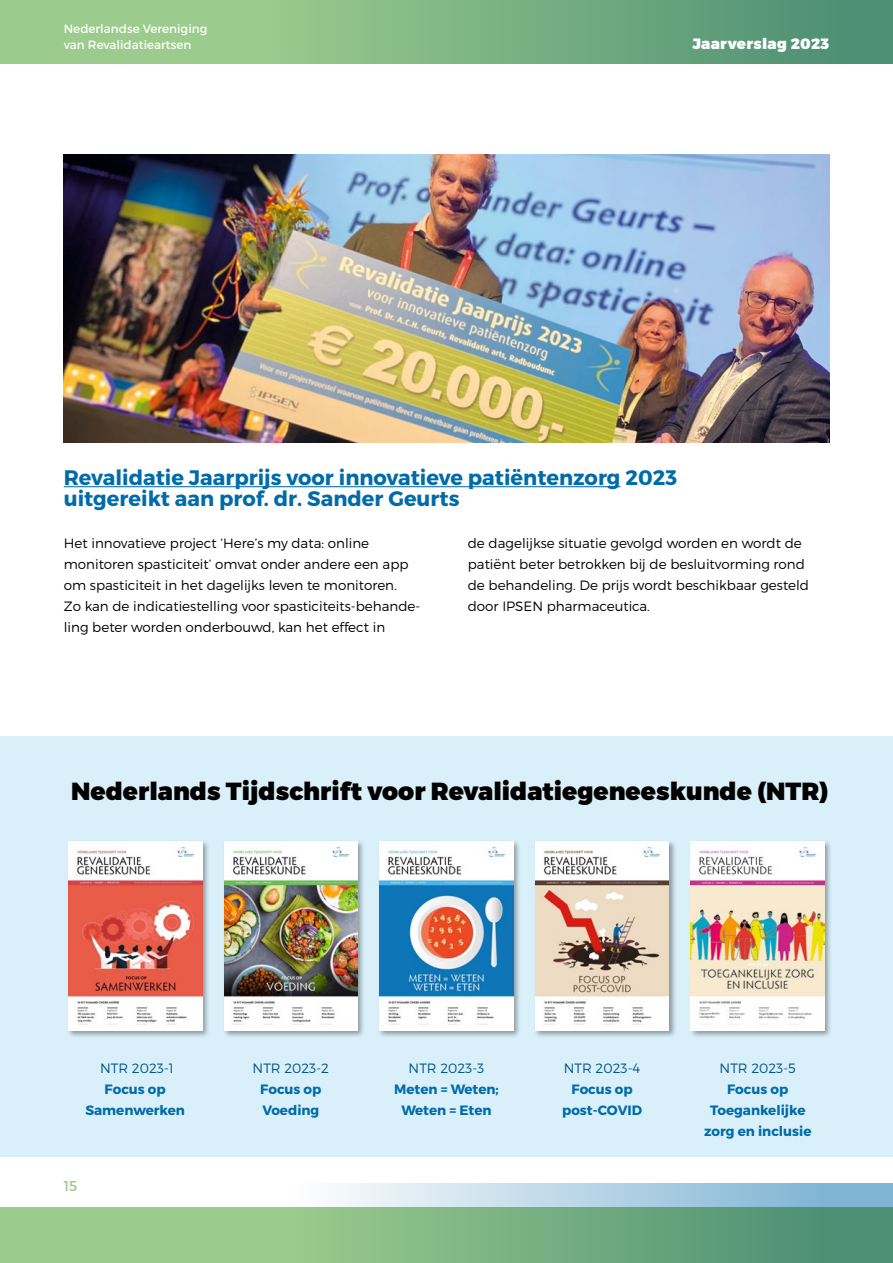
<style>
.page{position:relative;width:893px;height:1263px;background:#fff}
.page>*{position:absolute;margin:0;border:0;box-sizing:border-box;transform-origin:0 0}
.bodytekst{font:900 24.75px "Montserrat";color:#000}
.bodytekst-2{font:700 21px "Montserrat";color:#006ba9}
.t1{font:900 15px "Montserrat";letter-spacing:.02em;color:#fff}
.t2{font:14.25px "Montserrat";color:#9bcb8d}
.bodytekst-3{font:300 13.5px/21px "Montserrat";color:#000}
.bodytekst-4{font:700 13.5px "Montserrat";color:#006ba9}
.bodytekst-5{font:300 13.5px "Montserrat";color:#005689}
.t3{font:12px/16px "Montserrat";color:#fff}
</style>
<div class="page">
<div style="left:0;top:0;width:893px;height:64px;background:#9bcb8d"></div>
<div style="left:225px;top:0;width:668px;height:64px;background:linear-gradient(to right,#9fce8e,#488c73)"></div>
<svg style="left:0;top:1184px;width:893px;height:79px;background:#95c2a2"></svg>
<div style="left:0;top:737px;width:893px;height:420px;background:#d9eff9"></div>
<img style="left:64px;top:155px;width:765px;height:288px">
<hr style="left:64px;top:486px;width:557px;height:1px;background:#006ba9">
<div style="left:223px;top:840px;width:142px;height:198px;background:#000;opacity:.35"></div>
<img style="left:224px;top:842px;width:134px;height:189px">
<div style="left:67px;top:840px;width:142px;height:198px;background:#000;opacity:.35"></div>
<img style="left:68px;top:842px;width:134px;height:189px">
<div style="left:378px;top:840px;width:143px;height:198px;background:#000;opacity:.35"></div>
<img style="left:380px;top:842px;width:133px;height:189px">
<div style="left:534px;top:840px;width:142px;height:198px;background:#000;opacity:.35"></div>
<img style="left:535px;top:842px;width:134px;height:189px">
<div style="left:689px;top:840px;width:143px;height:198px;background:#000;opacity:.35"></div>
<img style="left:691px;top:842px;width:134px;height:189px">
<p class="t3" style="left:64px;top:21px;width:145px">Nederlandse Vereniging van Revalidatieartsen</p>
<p class="t1" style="left:692px;top:34px;width:138px">Jaarverslag 2023</p>
<p class="bodytekst-2" style="left:64px;top:464px;width:615px">Revalidatie Jaarprijs voor innovatieve patiëntenzorg 2023</p>
<p class="bodytekst-2" style="left:64px;top:485px;width:397px">uitgereikt aan prof. dr. Sander Geurts</p>
<p class="bodytekst-3" style="left:64px;top:532px;width:307px">Het innovatieve project ‘Here’s my data: online</p>
<p class="bodytekst-3" style="left:64px;top:553px;width:346px">monitoren spasticiteit’ omvat onder andere een app om spasticiteit in het dagelijks leven te monitoren.</p>
<p class="bodytekst-3" style="left:64px;top:595px;width:358px">Zo kan de indicatiestelling voor spasticiteits-behande&shy;ling beter worden onderbouwd, kan het effect in</p>
<p class="bodytekst-3" style="left:468px;top:532px;width:339px">de dagelijkse situatie gevolgd worden en wordt de patiënt beter betrokken bij de besluitvorming rond</p>
<p class="bodytekst-3" style="left:468px;top:574px;width:343px">de behandeling. De prijs wordt beschikbaar gesteld door IPSEN pharmaceutica.</p>
<p class="bodytekst" style="left:71px;top:775px;width:759px">Nederlands Tijdschrift voor Revalidatiegeneeskunde (NTR)</p>
<p class="bodytekst-5" style="left:100px;top:1060px;width:75px">NTR 2023-1</p>
<p class="bodytekst-4" style="left:105px;top:1080px;width:63px">Focus op</p>
<p class="bodytekst-4" style="left:85px;top:1101px;width:101px">Samenwerken</p>
<p class="t2" style="left:64px;top:1177px;width:15px">15</p>
<p class="bodytekst-5" style="left:253px;top:1060px;width:78px">NTR 2023-2</p>
<p class="bodytekst-4" style="left:260px;top:1080px;width:63px">Focus op</p>
<p class="bodytekst-4" style="left:262px;top:1101px;width:58px">Voeding</p>
<p class="bodytekst-5" style="left:409px;top:1060px;width:77px">NTR 2023-3</p>
<p class="bodytekst-4" style="left:394px;top:1080px;width:106px">Meten = Weten;</p>
<p class="bodytekst-4" style="left:401px;top:1101px;width:92px">Weten = Eten</p>
<p class="bodytekst-5" style="left:564px;top:1060px;width:78px">NTR 2023-4</p>
<p class="bodytekst-4" style="left:571px;top:1080px;width:63px">Focus op</p>
<p class="bodytekst-4" style="left:562px;top:1101px;width:82px">post-COVID</p>
<p class="bodytekst-5" style="left:720px;top:1060px;width:78px">NTR 2023-5</p>
<p class="bodytekst-4" style="left:727px;top:1080px;width:63px">Focus op</p>
<p class="bodytekst-4" style="left:710px;top:1101px;width:97px">Toegankelijke</p>
<p class="bodytekst-4" style="left:704px;top:1122px;width:109px">zorg en inclusie</p>
</div>
